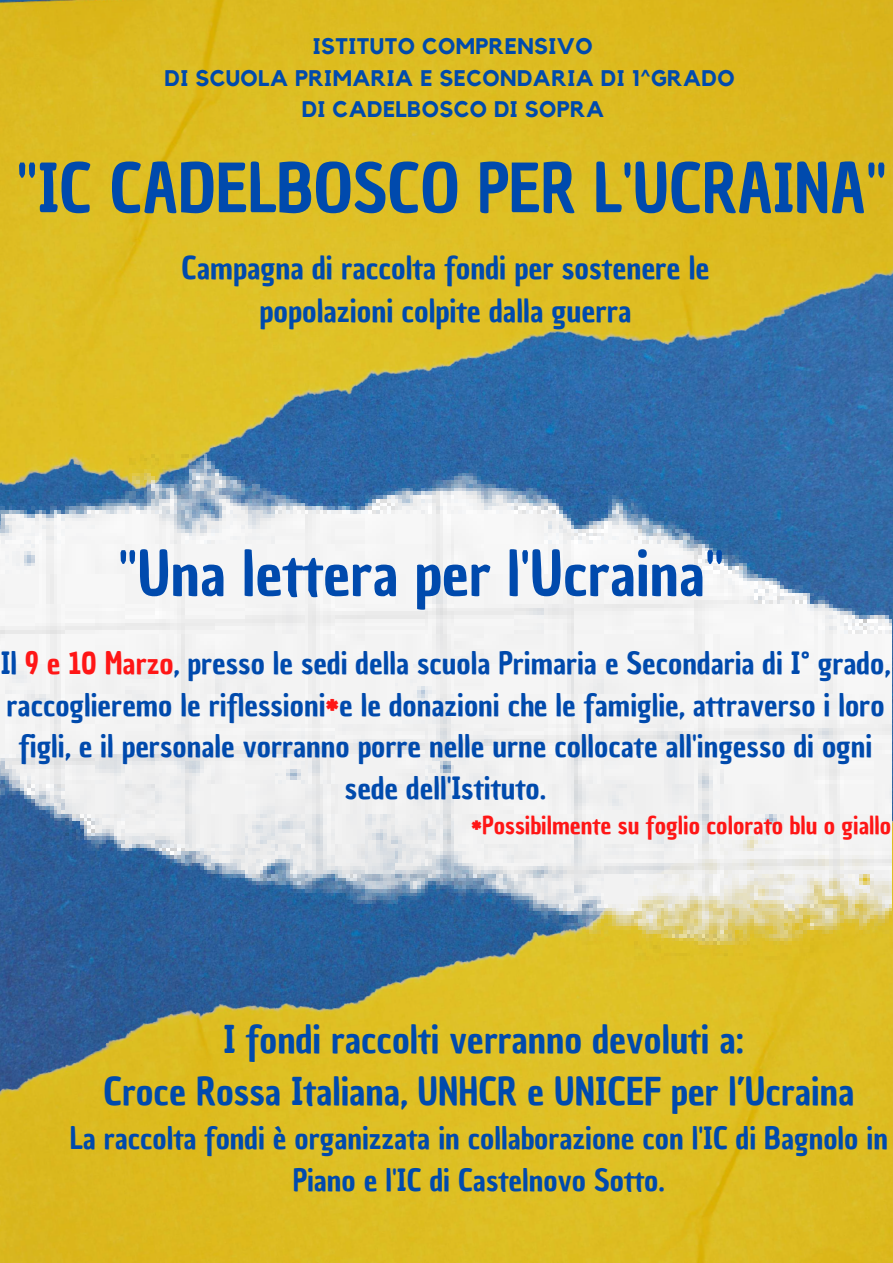
<style>
.page{position:relative;width:893px;height:1263px;background:#fff}
.page>*{position:absolute;margin:0;border:0;box-sizing:border-box;transform-origin:0 0}
.t1{font:66px "Chau Philomene One";color:#004aad}
.t2{font:60px "Chau Philomene One";color:#004aad}
.t3{font:37.5px/52.3px "Chau Philomene One";color:#004aad;text-align:center}
.t4{font:30.75px/42.8px "Chau Philomene One";color:#004aad;text-align:center}
.t5{font:30px/41.6px "Chau Philomene One";color:#004aad;text-align:center}
.t6{font:24px "Chau Philomene One";color:#ff1616}
.t7{font:700 22.5px/31.5px "Kollektif";letter-spacing:.02em;color:#004aad;text-align:center}
.s1{color:#ff1616}
</style>
<div class="page">
<img style="left:0;top:795px;width:893px;height:468px">
<img style="left:0;top:0;width:893px;height:501px">
<img style="left:0;top:454px;width:891px;height:505px">
<p class="t7" style="left:164px;top:31px;width:571px">ISTITUTO COMPRENSIVO<br>DI SCUOLA PRIMARIA E SECONDARIA DI 1^GRADO<br>DI CADELBOSCO DI SOPRA</p>
<h1 class="t1" style="left:16px;top:144px;width:872px">"IC CADELBOSCO PER L'UCRAINA"</h1>
<p class="t4" style="left:182px;top:247px;width:529px">Campagna di raccolta fondi per sostenere le popolazioni colpite dalla guerra</p>
<h2 class="t2" style="left:118px;top:533px;width:608px">"Una lettera per l'Ucraina"</h2>
<p class="t5" style="left:1px;top:643px;width:891px">Il <span class="s1">9 e 10 Marzo</span>, presso le sedi della scuola Primaria e Secondaria di I° grado, raccoglieremo le riflessioni<span class="s1">*</span>e le donazioni che le famiglie, attraverso i loro figli, e il personale vorranno porre nelle urne collocate all'ingesso di ogni sede dell'Istituto.</p>
<p class="t6" style="left:471px;top:809px;width:421px">*Possibilmente su foglio colorato blu o giallo</p>
<p class="t3" style="left:103px;top:1013px;width:752px">I fondi raccolti verranno devoluti a:<br>Croce Rossa Italiana, UNHCR e UNICEF per l’Ucraina</p>
<p class="t5" style="left:70px;top:1118px;width:820px">La raccolta fondi è organizzata in collaborazione con l'IC di Bagnolo in<br>Piano e l'IC di Castelnovo Sotto.</p>
</div>
